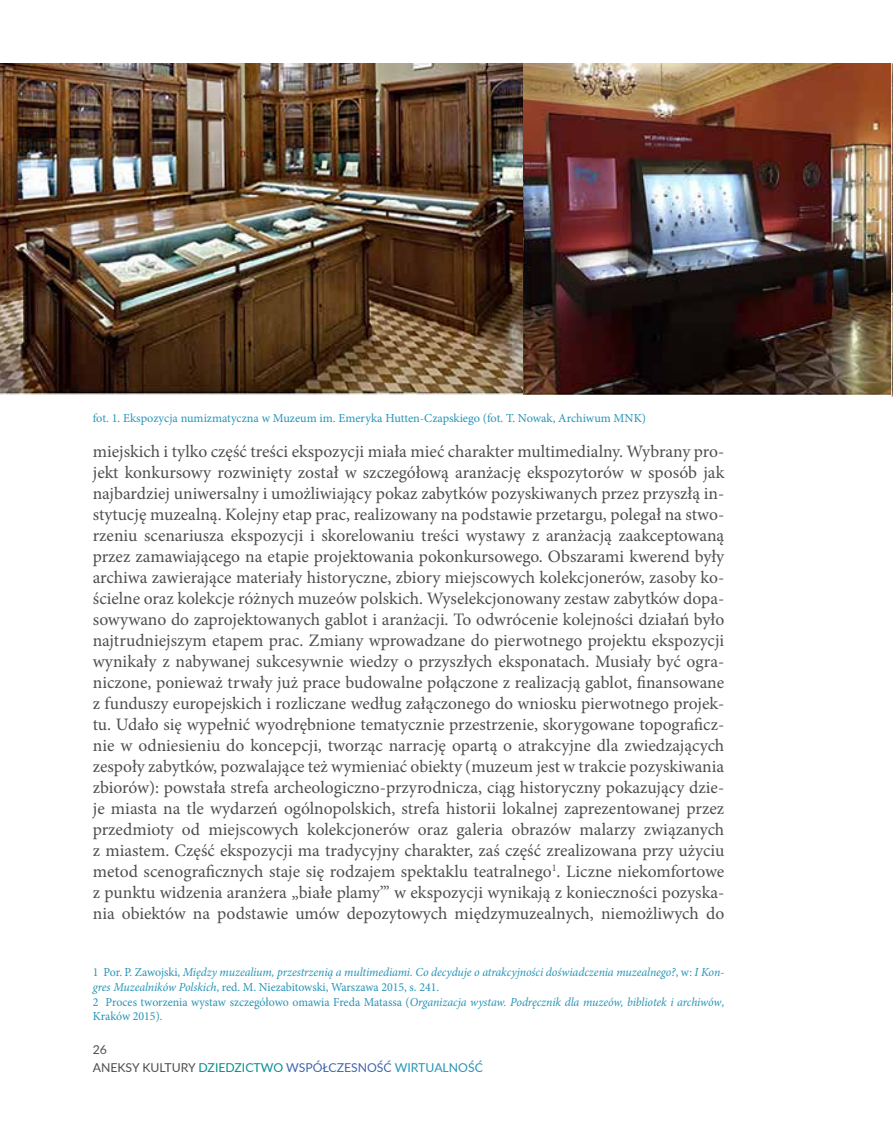
<style>
.page{position:relative;width:893px;height:1141px;background:#fff}
.page>*{position:absolute;margin:0;border:0;box-sizing:border-box;transform-origin:0 0}
.t1{font:17.5px/21px "Minion Pro";color:#4e4d50;text-align:justify}
.t2{font:italic 12.25px/14.7px "Minion Pro";letter-spacing:-.005em;color:#2794b6}
.t3{font:12.25px "Minion Pro";color:#2794b6}
.t4{font:12.25px/18.6px "Lato";color:#4e4d50}
.s1{font-style:normal}
.s2{color:#078f90}
.s3{color:#4065af}
.s4{color:#2794b6}
</style>
<div class="page">
<img style="left:0;top:63px;width:891px;height:331px">
<img style="left:891px;top:63px;width:2px;height:336px">
<p class="t3" style="left:93px;top:410px;width:555px">fot. 1. Ekspozycja numizmatyczna w Muzeum im. Emeryka Hutten-Czapskiego (fot. T. Nowak, Archiwum MNK)</p>
<p class="t1" style="left:93px;top:441px;width:633px">miejskich i tylko część treści ekspozycji miała mieć charakter multimedialny. Wybrany pro&shy;jekt konkursowy rozwinięty został w szczegółową aranżację ekspozytorów w sposób jak najbardziej uniwersalny i umożliwiający pokaz zabytków pozyskiwanych przez przyszłą in&shy;stytucję muzealną. Kolejny etap prac, realizowany na podstawie przetargu, polegał na stwo&shy;rzeniu scenariusza ekspozycji i skorelowaniu treści wystawy z aranżacją zaakceptowaną przez zamawiającego na etapie projektowania pokonkursowego. Obszarami kwerend były archiwa zawierające materiały historyczne, zbiory miejscowych kolekcjonerów, zasoby ko&shy;ścielne oraz kolekcje różnych muzeów polskich. Wyselekcjonowany zestaw zabytków dopa&shy;sowywano do zaprojektowanych gablot i aranżacji. To odwrócenie kolejności działań było najtrudniejszym etapem prac. Zmiany wprowadzane do pierwotnego projektu ekspozycji wynikały z nabywanej sukcesywnie wiedzy o przyszłych eksponatach. Musiały być ogra&shy;niczone, ponieważ trwały już prace budowalne połączone z realizacją gablot, finansowane z funduszy europejskich i rozliczane według załączonego do wniosku pierwotnego projek&shy;tu. Udało się wypełnić wyodrębnione tematycznie przestrzenie, skorygowane topograficz&shy;nie w odniesieniu do koncepcji, tworząc narrację opartą o atrakcyjne dla zwiedzających zespoły zabytków, pozwalające też wymieniać obiekty (muzeum jest w trakcie pozyskiwania zbiorów): powstała strefa archeologiczno-przyrodnicza, ciąg historyczny pokazujący dzie&shy;je miasta na tle wydarzeń ogólnopolskich, strefa historii lokalnej zaprezentowanej przez przedmioty od miejscowych kolekcjonerów oraz galeria obrazów malarzy związanych z miastem. Część ekspozycji ma tradycyjny charakter, zaś część zrealizowana przy użyciu metod scenograficznych staje się rodzajem spektaklu teatralnego<sup>1</sup>. Liczne niekomfortowe z punktu widzenia aranżera „białe plamy”’ w ekspozycji wynikają z konieczności pozyska&shy;nia obiektów na podstawie umów depozytowych międzymuzealnych, niemożliwych do</p>
<p class="t2" style="left:93px;top:965px;width:633px"><span class="s1">1 Por. P. Zawojski,</span> Między muzealium, przestrzenią a multimediami. Co decyduje o atrakcyjności doświadczenia muzealnego?<span class="s1">, w:</span> I Kon&shy;gres Muzealników Polskich<span class="s1">, red. M. Niezabitowski, Warszawa 2015, s. 241.<br>2 Proces tworzenia wystaw szczegółowo omawia Freda Matassa (</span>Organizacja wystaw. Podręcznik dla muzeów, bibliotek i archiwów<span class="s1">, Kraków 2015).</span></p>
<p class="t4" style="left:93px;top:1040px;width:392px">26<br>ANEKSY KULTURY <span class="s2">DZIEDZICTWO</span> <span class="s3">WSPÓŁCZESNOŚĆ</span> <span class="s4">WIRTUALNOŚĆ</span></p>
</div>
